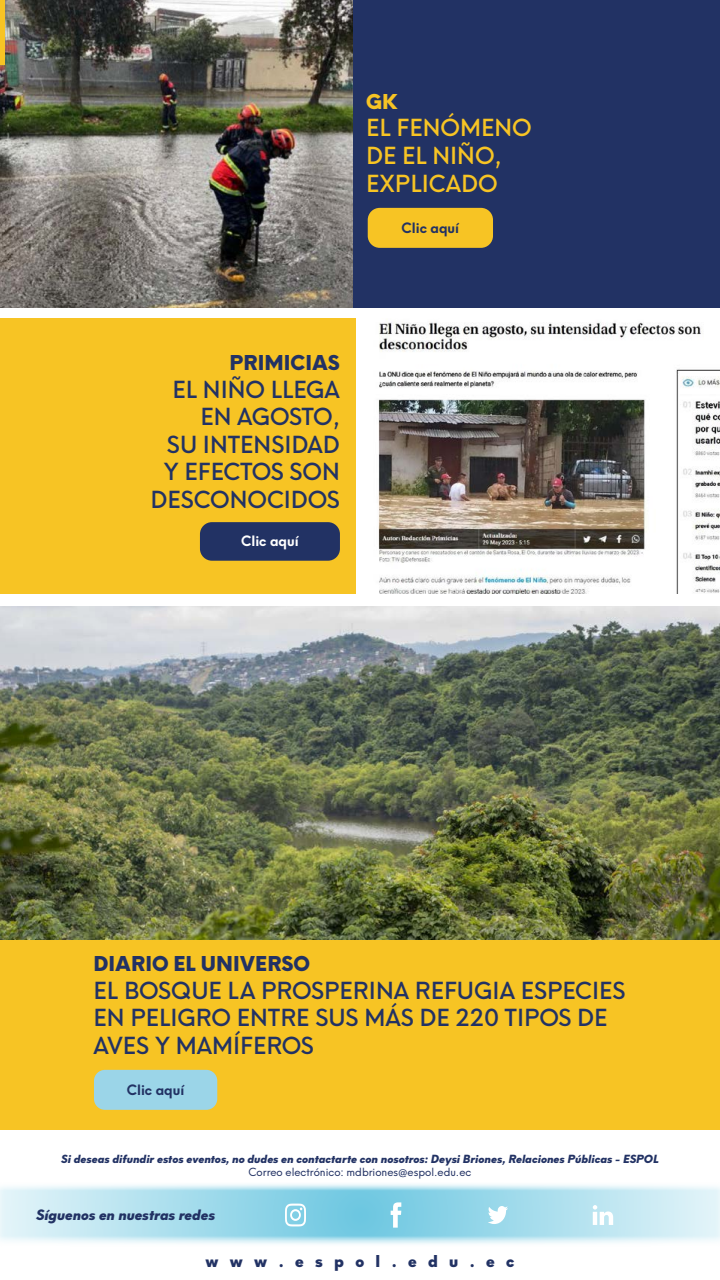
<style>
.page{position:relative;width:720px;height:1280px;background:#fff}
.page>*{position:absolute;margin:0;border:0;box-sizing:border-box;transform-origin:0 0}
.t1{font:500 23px/27.6px "Neue Hans Kendrick";color:#223264}
.t2{font:500 23px/27.6px "Neue Hans Kendrick";color:#f7c424}
.t3{font:800 20px "Neue Hans Kendrick";color:#223264}
.t4{font:800 20px "Neue Hans Kendrick";color:#f7c424}
.t5{font:800 16px "Neue Hans Kendrick";letter-spacing:.71em;color:#223264}
.t6{font:italic 800 14px "Neue Hans Kendrick";color:#223264}
.t7{font:700 14px "Neue Hans Kendrick";color:#223264}
.t8{font:700 14px "Neue Hans Kendrick";color:#fff}
.t9{font:italic 800 11px "Neue Hans Kendrick";color:#223264}
.t10{font:11px "Neue Hans Kendrick";color:#223264}
</style>
<div class="page">
<div style="left:0;top:1175px;width:720px;height:72px;background:#fff;opacity:.75"></div>
<svg style="left:488px;top:1206px;width:20px;height:18px"></svg>
<svg style="left:391px;top:1202px;width:10px;height:26px"></svg>
<svg style="left:285px;top:1204px;width:21px;height:22px"></svg>
<svg style="left:593px;top:1205px;width:20px;height:20px"></svg>
<div style="left:0;top:607px;width:720px;height:522px;background:#f7c424"></div>
<div style="left:94px;top:1070px;width:123px;height:40px;background:#9bd5e8;border-radius:11px"></div>
<div style="left:0;top:318px;width:680px;height:275px;background:#f7c424"></div>
<div style="left:0;top:0;width:720px;height:308px;background:#223264"></div>
<img style="left:1px;top:0;width:352px;height:308px">
<img style="left:357px;top:318px;width:363px;height:276px">
<div style="left:200px;top:522px;width:140px;height:39px;background:#223264;border-radius:12px"></div>
<div style="left:368px;top:208px;width:125px;height:40px;background:#f7c424;border-radius:12px"></div>
<img style="left:0;top:607px;width:720px;height:333px">
<div style="left:0;top:0;width:5px;height:65px;background:#f7c424"></div>
<p class="t4" style="left:366px;top:90px;width:33px">GK</p>
<p class="t2" style="left:366px;top:111px;width:167px">EL FENÓMENO<br>DE EL NIÑO,<br>EXPLICADO</p>
<p class="t3" style="left:230px;top:351px;width:112px">PRIMICIAS</p>
<p class="t1" style="left:150px;top:373px;width:191px;text-align:right">EL NIÑO LLEGA<br>EN AGOSTO,<br>SU INTENSIDAD<br>Y EFECTOS SON<br>DESCONOCIDOS</p>
<p class="t8" style="left:241px;top:528px;width:59px">Clic aquí</p>
<p class="t7" style="left:402px;top:215px;width:59px">Clic aquí</p>
<p class="t3" style="left:94px;top:952px;width:218px">DIARIO EL UNIVERSO</p>
<p class="t1" style="left:94px;top:974px;width:533px">EL BOSQUE LA PROSPERINA REFUGIA ESPECIES<br>EN PELIGRO ENTRE SUS MÁS DE 220 TIPOS DE<br>AVES Y MAMÍFEROS</p>
<p class="t7" style="left:127px;top:1077px;width:59px">Clic aquí</p>
<p class="t9" style="left:61px;top:1153px;width:599px">Si deseas difundir estos eventos, no dudes en contactarte con nosotros: Deysi Briones, Relaciones Públicas - ESPOL</p>
<p class="t10" style="left:249px;top:1162px;width:224px">Correo electrónico: mdbriones@espol.edu.ec</p>
<p class="t6" style="left:36px;top:1207px;width:181px">Síguenos en nuestras redes</p>
<p class="t5" style="left:206px;top:1252px;width:310px">www.espol.edu.ec</p>
</div>
